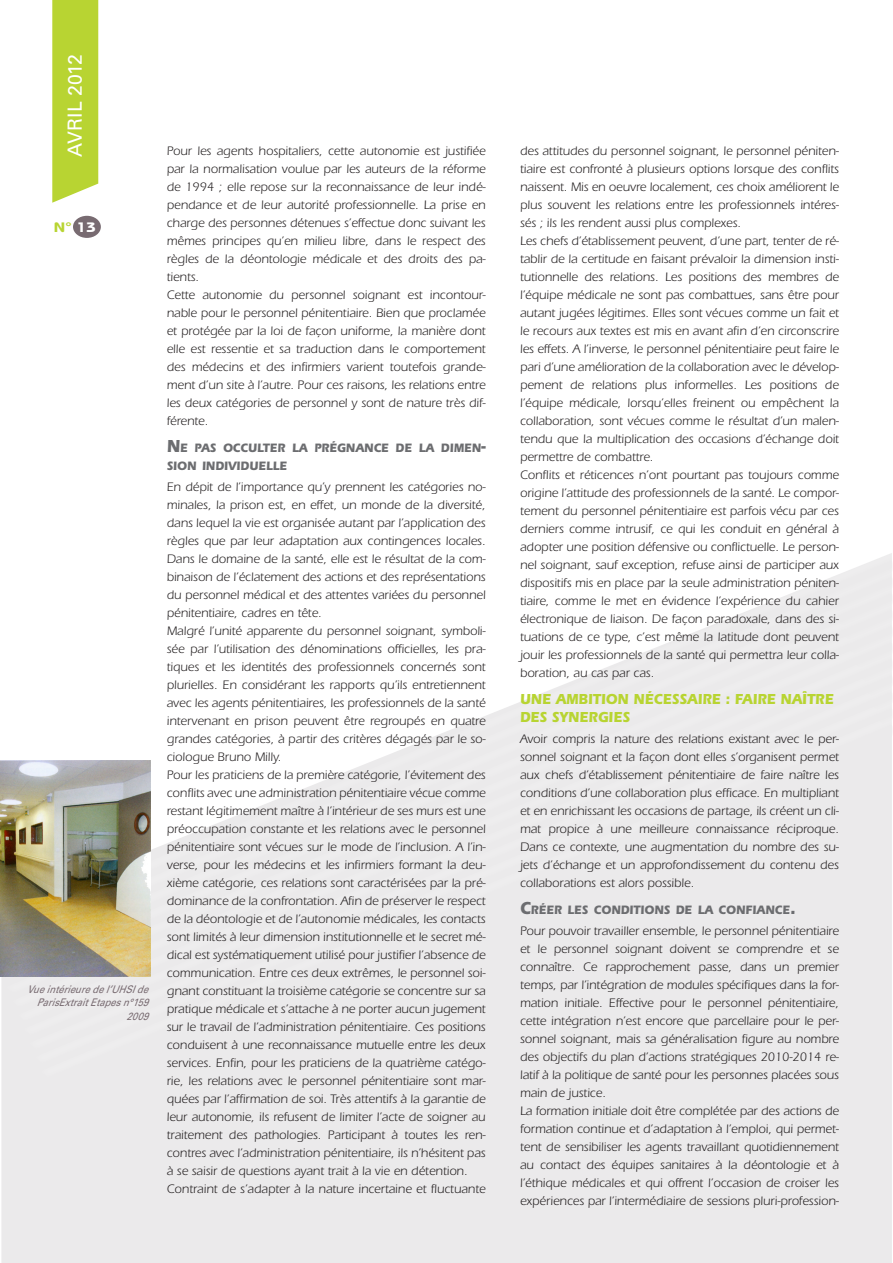
<style>
.page{position:relative;width:893px;height:1263px;background:#fff}
.page>*{position:absolute;margin:0;border:0;box-sizing:border-box;transform-origin:0 0}
.t1{font:19.5px "Univers";color:#fff}
.t2{font:700 15px/18px "Itc Eras";color:#b8d432;scale:.9 1}
.t3{font:600 13.65px "Bauhaus";color:#b8d432;scale:1.26 1}
.t4{font:12.75px/18px "Itc Eras";color:#231f20;text-align:justify}
.t5{font:700 12.6px/18px "Itc Eras";color:#6c6d70;scale:.9 1}
.t6{font:italic 10.5px "Univers";color:#786b71;scale:.9 1}
.s1{color:#fff}
.s2{font-size:18px}
</style>
<div class="page">
<div style="left:1px;top:980px;width:891px;height:283px;background:#ebeaeb"></div>
<svg style="left:29px;top:620px;width:793px;height:430px"></svg>
<svg style="left:34px;top:634px;width:788px;height:430px"></svg>
<svg style="left:40px;top:648px;width:852px;height:430px;fill:#ebeaeb"></svg>
<svg style="left:822px;top:553px;width:70px;height:184px;background:#edeced"></svg>
<svg style="left:52px;top:0;width:46px;height:203px;background:#bcd63e"></svg>
<div style="left:73px;top:216px;width:28px;height:22px;background:#786b71;border-radius:50%"></div>
<img style="left:0;top:760px;width:151px;height:216px">
<p class="t1" style="left:63px;top:157px;width:104px;rotate:-90deg">AVRIL 2012</p>
<p class="t3" style="left:54px;top:219px;width:35px">N° <span class="s1">13</span></p>
<p class="t6" style="left:27px;top:983px;width:138px">Vue intérieure de l’UHSI de</p>
<p class="t6" style="left:37px;top:996px;width:125px">ParisExtrait Etapes n°159</p>
<p class="t6" style="left:127px;top:1010px;width:25px">2009</p>
<p class="t4" style="left:167px;top:142px;width:321px">Pour les agents hospitaliers, cette autonomie est justifiée par la normalisation voulue par les auteurs de la réforme de 1994 ; elle repose sur la reconnaissance de leur indé&shy;pendance et de leur autorité professionnelle. La prise en charge des personnes détenues s’effectue donc suivant les mêmes principes qu’en milieu libre, dans le respect des règles de la déontologie médicale et des droits des pa&shy;tients.</p>
<p class="t4" style="left:167px;top:286px;width:321px">Cette autonomie du personnel soignant est incontour&shy;nable pour le personnel pénitentiaire. Bien que proclamée et protégée par la loi de façon uniforme, la manière dont elle est ressentie et sa traduction dans le comportement des médecins et des infirmiers varient toutefois grande&shy;ment d’un site à l’autre. Pour ces raisons, les relations entre les deux catégories de personnel y sont de nature très dif&shy;férente.</p>
<p class="t5" style="left:167px;top:439px;width:356px"><span class="s2">N</span>E PAS OCCULTER LA PRÉGNANCE DE LA DIMEN<span class="s2">-<br></span>SION INDIVIDUELLE</p>
<p class="t4" style="left:167px;top:478px;width:321px">En dépit de l’importance qu’y prennent les catégories no&shy;minales, la prison est, en effet, un monde de la diversité, dans lequel la vie est organisée autant par l’application des règles que par leur adaptation aux contingences locales.<br>Dans le domaine de la santé, elle est le résultat de la com&shy;binaison de l’éclatement des actions et des représentations du personnel médical et des attentes variées du personnel pénitentiaire, cadres en tête.</p>
<p class="t4" style="left:167px;top:622px;width:321px">Malgré l’unité apparente du personnel soignant, symboli&shy;sée par l’utilisation des dénominations officielles, les pra&shy;tiques et les identités des professionnels concernés sont plurielles. En considérant les rapports qu’ils entretiennent avec les agents pénitentiaires, les professionnels de la santé intervenant en prison peuvent être regroupés en quatre grandes catégories, à partir des critères dégagés par le so&shy;ciologue Bruno Milly.</p>
<p class="t4" style="left:167px;top:766px;width:321px">Pour les praticiens de la première catégorie, l’évitement des conflits avec une administration pénitentiaire vécue comme restant légitimement maître à l’intérieur de ses murs est une préoccupation constante et les relations avec le personnel pénitentiaire sont vécues sur le mode de l’inclusion. A l’in&shy;verse, pour les médecins et les infirmiers formant la deu&shy;xième catégorie, ces relations sont caractérisées par la pré&shy;dominance de la confrontation. Afin de préserver le respect de la déontologie et de l’autonomie médicales, les contacts sont limités à leur dimension institutionnelle et le secret mé&shy;dical est systématiquement utilisé pour justifier l’absence de communication. Entre ces deux extrêmes, le personnel soi&shy;gnant constituant la troisième catégorie se concentre sur sa pratique médicale et s’attache à ne porter aucun jugement sur le travail de l’administration pénitentiaire. Ces positions conduisent à une reconnaissance mutuelle entre les deux services. Enfin, pour les praticiens de la quatrième catégo&shy;rie, les relations avec le personnel pénitentiaire sont mar&shy;quées par l’affirmation de soi. Très attentifs à la garantie de leur autonomie, ils refusent de limiter l’acte de soigner au traitement des pathologies. Participant à toutes les ren&shy;contres avec l’administration pénitentiaire, ils n’hésitent pas à se saisir de questions ayant trait à la vie en détention.</p>
<p class="t4" style="left:167px;top:1180px;width:320px">Contraint de s’adapter à la nature incertaine et fluctuante</p>
<p class="t4" style="left:520px;top:142px;width:321px">des attitudes du personnel soignant, le personnel péniten&shy;tiaire est confronté à plusieurs options lorsque des conflits naissent. Mis en oeuvre localement, ces choix améliorent le plus souvent les relations entre les professionnels intéres&shy;sés ; ils les rendent aussi plus complexes.</p>
<p class="t4" style="left:520px;top:232px;width:321px">Les chefs d’établissement peuvent, d’une part, tenter de ré&shy;tablir de la certitude en faisant prévaloir la dimension insti&shy;tutionnelle des relations. Les positions des membres de l’équipe médicale ne sont pas combattues, sans être pour autant jugées légitimes. Elles sont vécues comme un fait et le recours aux textes est mis en avant afin d’en circonscrire les effets. A l’inverse, le personnel pénitentiaire peut faire le pari d’une amélioration de la collaboration avec le dévelop&shy;pement de relations plus informelles. Les positions de l’équipe médicale, lorsqu’elles freinent ou empêchent la collaboration, sont vécues comme le résultat d’un malen&shy;tendu que la multiplication des occasions d’échange doit permettre de combattre.</p>
<p class="t4" style="left:520px;top:466px;width:321px">Conflits et réticences n’ont pourtant pas toujours comme origine l’attitude des professionnels de la santé. Le compor&shy;tement du personnel pénitentiaire est parfois vécu par ces derniers comme intrusif, ce qui les conduit en général à adopter une position défensive ou conflictuelle. Le person&shy;nel soignant, sauf exception, refuse ainsi de participer aux dispositifs mis en place par la seule administration péniten&shy;tiaire, comme le met en évidence l’expérience du cahier électronique de liaison. De façon paradoxale, dans des si&shy;tuations de ce type, c’est même la latitude dont peuvent jouir les professionnels de la santé qui permettra leur colla&shy;boration, au cas par cas.</p>
<p class="t2" style="left:520px;top:690px;width:350px">UNE AMBITION NÉCESSAIRE : FAIRE NAÎTRE<br>DES SYNERGIES</p>
<p class="t4" style="left:520px;top:730px;width:321px">Avoir compris la nature des relations existant avec le per&shy;sonnel soignant et la façon dont elles s’organisent permet aux chefs d’établissement pénitentiaire de faire naître les conditions d’une collaboration plus efficace. En multipliant et en enrichissant les occasions de partage, ils créent un cli&shy;mat propice à une meilleure connaissance réciproque.<br>Dans ce contexte, une augmentation du nombre des su&shy;jets d’échange et un approfondissement du contenu des collaborations est alors possible.</p>
<p class="t5" style="left:520px;top:901px;width:308px"><span class="s2">C</span>RÉER LES CONDITIONS DE LA CONFIANCE<span class="s2">.</span></p>
<p class="t4" style="left:520px;top:922px;width:321px">Pour pouvoir travailler ensemble, le personnel pénitentiaire et le personnel soignant doivent se comprendre et se connaître. Ce rapprochement passe, dans un premier temps, par l’intégration de modules spécifiques dans la for&shy;mation initiale. Effective pour le personnel pénitentiaire, cette intégration n’est encore que parcellaire pour le per&shy;sonnel soignant, mais sa généralisation figure au nombre des objectifs du plan d’actions stratégiques 2010-2014 re&shy;latif à la politique de santé pour les personnes placées sous main de justice.</p>
<p class="t4" style="left:520px;top:1102px;width:321px">La formation initiale doit être complétée par des actions de formation continue et d’adaptation à l’emploi, qui permet&shy;tent de sensibiliser les agents travaillant quotidiennement au contact des équipes sanitaires à la déontologie et à l’éthique médicales et qui offrent l’occasion de croiser les expériences par l’intermédiaire de sessions pluri-profession-</p>
</div>
